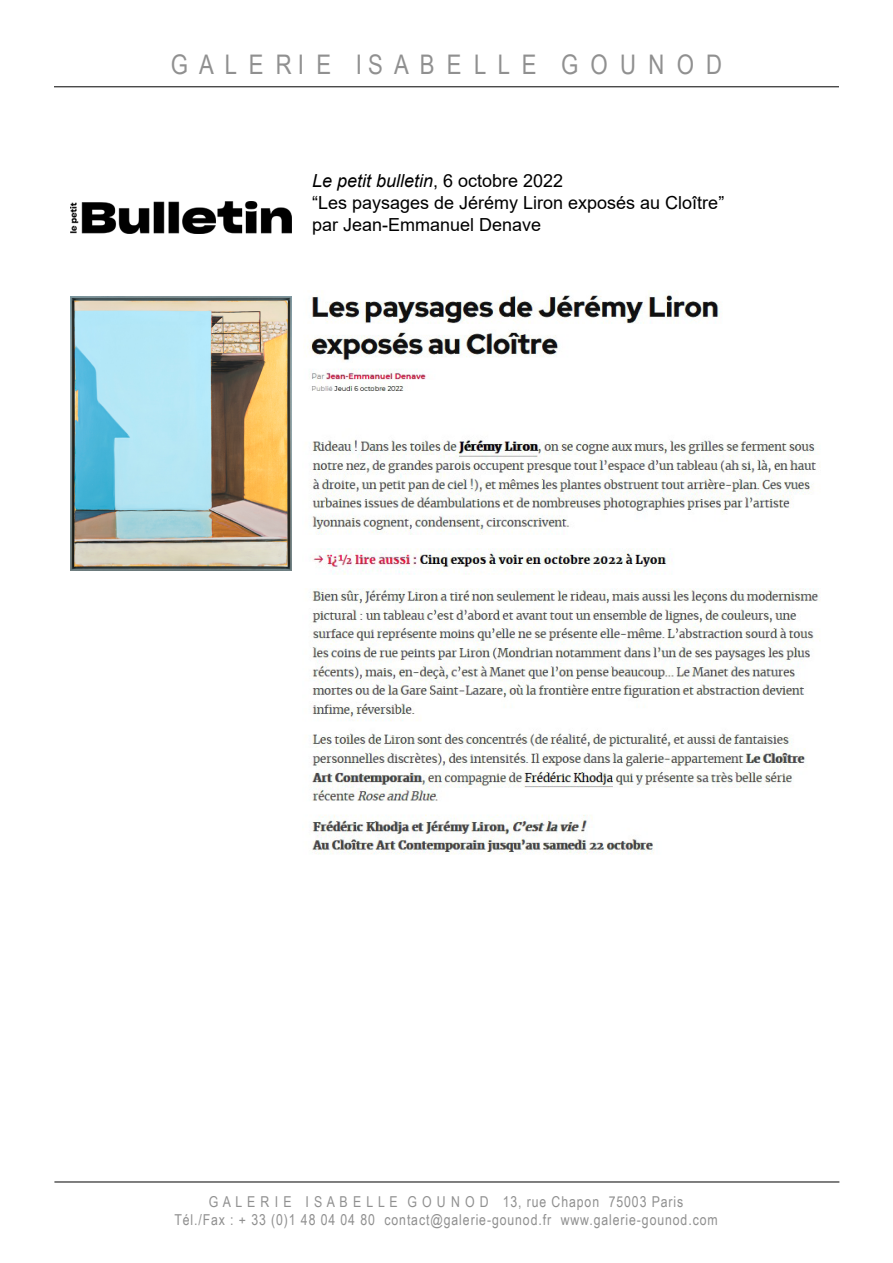
<style>
.page{position:relative;width:893px;height:1263px;background:#fff}
.page>*{position:absolute;margin:0;border:0;box-sizing:border-box;transform-origin:0 0}
.t1{font:27px "Arial Narrow";color:#909090}
.t2{font:18px/21.6px "Arial";color:#000}
.t3{font:15px/18px "Arial Narrow";letter-spacing:.06em;color:#909090;text-align:center}
.s1{font-style:italic}
</style>
<div class="page">
<hr style="left:54px;top:87px;width:785px;height:1px;background:#000">
<hr style="left:54px;top:1182px;width:785px;height:1px;background:#000">
<img style="left:70px;top:201px;width:222px;height:33px">
<img style="left:70px;top:296px;width:222px;height:275px">
<img style="left:307px;top:291px;width:413px;height:100px">
<img style="left:311px;top:440px;width:509px;height:414px">
<h1 class="t1" style="left:171px;top:44px;width:553px">G A L E R I E I S A B E L L E G O U N O D</h1>
<p class="t2" style="left:312px;top:170px;width:414px"><span class="s1">Le petit bulletin</span>, 6 octobre 2022<br>“Les paysages de Jérémy Liron exposés au Cloître” par Jean-Emmanuel Denave</p>
<p class="t3" style="left:174px;top:1192px;width:545px">G A L E R I E I S A B E L L E G O U N O D 13, rue Chapon 75003 Paris<br>Tél./Fax : + 33 (0)1 48 04 04 80 contact@galerie-gounod.fr www.galerie-gounod.com</p>
</div>
